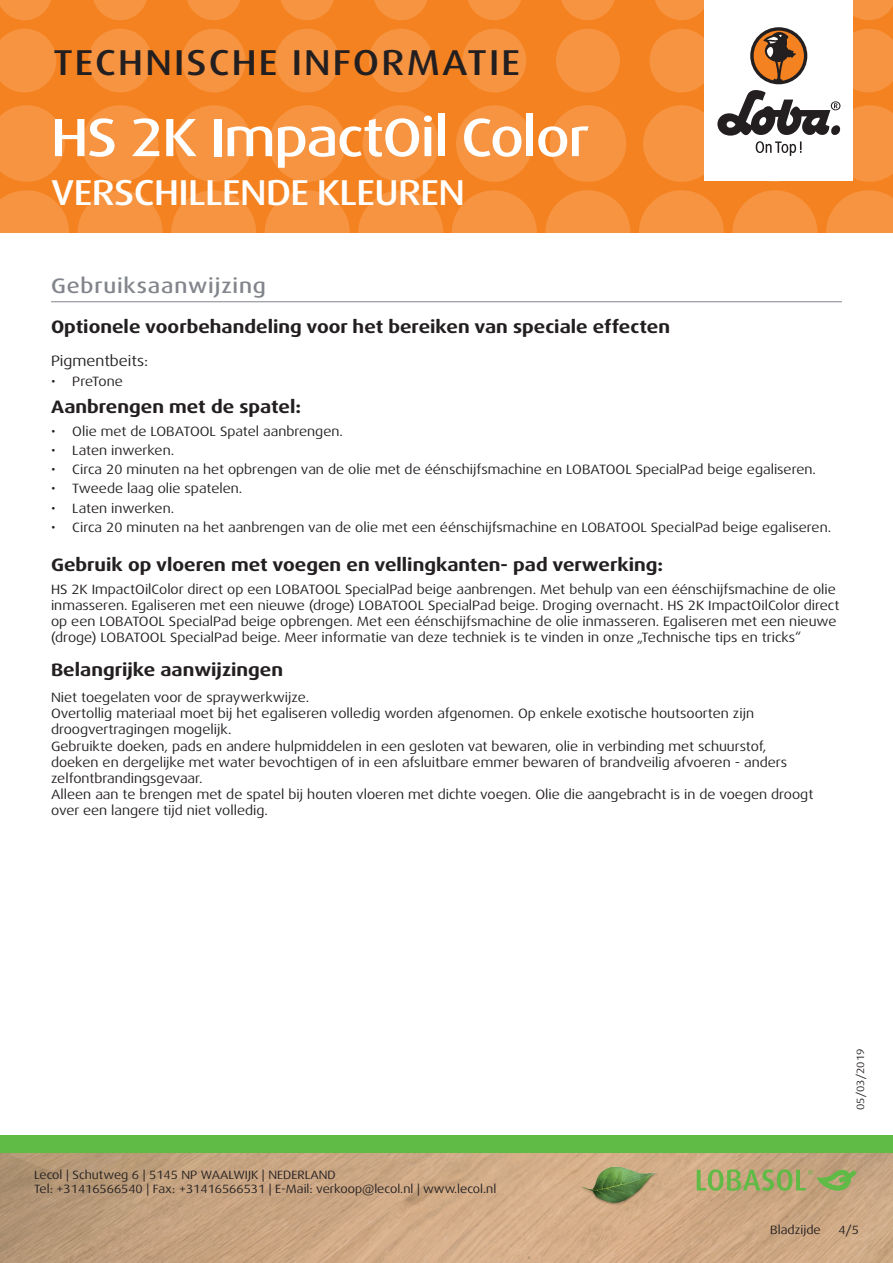
<style>
.page{position:relative;width:893px;height:1263px;background:#fff}
.page>*{position:absolute;margin:0;border:0;box-sizing:border-box;transform-origin:0 0}
.t1{font:500 expanded 54px "Dax Pro";letter-spacing:-.025em;color:#fff}
.t2{font:500 expanded 36px "Dax Pro";letter-spacing:.06em;color:#231f20}
.t3{font:500 expanded 36px "Dax Pro";letter-spacing:-.015em;color:#fff}
.Titel_grau{font:500 expanded 21px "Dax Pro";letter-spacing:.04em;color:#82858b}
.t4{font:700 expanded 18px "Dax Pro";color:#231f20}
.t5{font:expanded 15px "Dax Pro";color:#231f20}
.Text{font:expanded 13.5px/16.2px "Dax Pro";color:#231f20}
.t6{font:expanded 12px/14.4px "Dax Pro";color:#231f20}
.t7{font:expanded 10.5px "Dax Pro";color:#231f20}
</style>
<div class="page">
<div style="left:0;top:0;width:893px;height:233px;background:#f58220"></div>
<svg style="left:0;top:190px;width:69px;height:43px"></svg>
<svg style="left:78px;top:190px;width:85px;height:85px;fill:#f69441"></svg>
<svg style="left:171px;top:190px;width:85px;height:85px;fill:#f69441"></svg>
<svg style="left:265px;top:190px;width:85px;height:85px;fill:#f69441"></svg>
<svg style="left:358px;top:190px;width:85px;height:85px;fill:#f69441"></svg>
<svg style="left:545px;top:190px;width:85px;height:85px;fill:#f69441"></svg>
<svg style="left:452px;top:190px;width:85px;height:85px;fill:#f69441"></svg>
<svg style="left:732px;top:190px;width:85px;height:85px;fill:#f69441"></svg>
<svg style="left:639px;top:190px;width:85px;height:85px;fill:#f69441"></svg>
<svg style="left:826px;top:190px;width:67px;height:43px"></svg>
<svg style="left:0;top:105px;width:65px;height:77px"></svg>
<svg style="left:82px;top:105px;width:76px;height:77px"></svg>
<svg style="left:175px;top:105px;width:77px;height:77px"></svg>
<svg style="left:269px;top:105px;width:76px;height:77px"></svg>
<svg style="left:456px;top:105px;width:77px;height:77px"></svg>
<svg style="left:362px;top:105px;width:77px;height:77px"></svg>
<svg style="left:550px;top:105px;width:76px;height:77px"></svg>
<svg style="left:0;top:29px;width:56px;height:63px"></svg>
<svg style="left:182px;top:29px;width:64px;height:63px"></svg>
<svg style="left:88px;top:29px;width:64px;height:63px"></svg>
<svg style="left:275px;top:29px;width:64px;height:63px"></svg>
<svg style="left:462px;top:29px;width:64px;height:63px"></svg>
<svg style="left:369px;top:29px;width:64px;height:63px"></svg>
<svg style="left:556px;top:29px;width:64px;height:63px"></svg>
<svg style="left:0;top:0;width:51px;height:20px"></svg>
<svg style="left:187px;top:0;width:53px;height:20px"></svg>
<svg style="left:468px;top:0;width:53px;height:20px"></svg>
<svg style="left:655px;top:0;width:49px;height:20px"></svg>
<svg style="left:93px;top:0;width:54px;height:20px"></svg>
<svg style="left:374px;top:0;width:54px;height:20px"></svg>
<svg style="left:281px;top:0;width:53px;height:20px"></svg>
<svg style="left:561px;top:0;width:54px;height:20px"></svg>
<svg style="left:853px;top:0;width:40px;height:20px"></svg>
<img style="left:0;top:1152px;width:893px;height:111px">
<div style="left:0;top:1135px;width:893px;height:17px;background:#60bb46"></div>
<div style="left:704px;top:0;width:149px;height:181px;background:#fff"></div>
<svg style="left:643px;top:28px;width:250px;height:154px"></svg>
<img style="left:578px;top:1161px;width:82px;height:81px">
<svg style="left:697px;top:1169px;width:160px;height:22px;background:#9eac69"></svg>
<hr style="left:51px;top:301px;width:791px;height:1px;background:#82858b">
<h2 class="t2" style="left:53px;top:40px;width:468px">TECHNISCHE INFORMATIE</h2>
<p class="t1" style="left:51px;top:103px;width:540px">HS 2K ImpactOil Color</p>
<h2 class="t3" style="left:51px;top:169px;width:415px">VERSCHILLENDE KLEUREN</h2>
<p class="Titel_grau" style="left:51px;top:272px;width:216px">Gebruiksaanwijzing</p>
<p class="t4" style="left:51px;top:315px;width:621px">Optionele voorbehandeling voor het bereiken van speciale effecten</p>
<p class="t5" style="left:51px;top:351px;width:99px">Pigmentbeits:</p>
<p class="Text" style="left:51px;top:374px;width:73px">• PreTone</p>
<p class="t4" style="left:51px;top:395px;width:252px">Aanbrengen met de spatel:</p>
<p class="Text" style="left:51px;top:423px;width:293px">• Olie met de LOBATOOL Spatel aanbrengen.</p>
<p class="Text" style="left:51px;top:442px;width:125px">• Laten inwerken.</p>
<p class="Text" style="left:51px;top:462px;width:766px">• Circa 20 minuten na het opbrengen van de olie met de éénschijfsmachine en LOBATOOL SpecialPad beige egaliseren.</p>
<p class="Text" style="left:51px;top:481px;width:193px">• Tweede laag olie spatelen.</p>
<p class="Text" style="left:51px;top:500px;width:125px">• Laten inwerken.</p>
<p class="Text" style="left:51px;top:519px;width:782px">• Circa 20 minuten na het aanbrengen van de olie met een éénschijfsmachine en LOBATOOL SpecialPad beige egaliseren.</p>
<p class="t4" style="left:51px;top:553px;width:614px">Gebruik op vloeren met voegen en vellingkanten- pad verwerking:</p>
<p class="Text" style="left:51px;top:581px;width:790px">HS 2K ImpactOilColor direct op een LOBATOOL SpecialPad beige aanbrengen. Met behulp van een éénschijfsmachine de olie inmasseren. Egaliseren met een nieuwe (droge) LOBATOOL SpecialPad beige. Droging overnacht. HS 2K ImpactOilColor direct op een LOBATOOL SpecialPad beige opbrengen. Met een éénschijfsmachine de olie inmasseren. Egaliseren met een nieuwe (droge) LOBATOOL SpecialPad beige. Meer informatie van deze techniek is te vinden in onze „Technische tips en tricks“</p>
<p class="t4" style="left:51px;top:658px;width:234px">Belangrijke aanwijzingen</p>
<p class="Text" style="left:51px;top:689px;width:260px">Niet toegelaten voor de spraywerkwijze.</p>
<p class="Text" style="left:51px;top:705px;width:705px">Overtollig materiaal moet bij het egaliseren volledig worden afgenomen. Op enkele exotische houtsoorten zijn droogvertragingen mogelijk.</p>
<p class="Text" style="left:51px;top:738px;width:738px">Gebruikte doeken, pads en andere hulpmiddelen in een gesloten vat bewaren, olie in verbinding met schuurstof, doeken en dergelijke met water bevochtigen of in een afsluitbare emmer bewaren of brandveilig afvoeren - anders zelfontbrandingsgevaar.</p>
<p class="Text" style="left:51px;top:786px;width:764px">Alleen aan te brengen met de spatel bij houten vloeren met dichte voegen. Olie die aangebracht is in de voegen droogt over een langere tijd niet volledig.</p>
<p class="t6" style="left:34px;top:1167px;width:464px">Lecol | Schutweg 6 | 5145 NP WAALWIJK | NEDERLAND<br>Tel: +31416566540 | Fax: +31416566531 | E-Mail: verkoop@lecol.nl | www.lecol.nl</p>
<p class="t7" style="left:854px;top:1110px;width:63px;rotate:-90deg">05/03/2019</p>
<p class="t6" style="left:770px;top:1223px;width:52px">Bladzijde</p>
<p class="t6" style="left:838px;top:1223px;width:22px">4/5</p>
</div>
